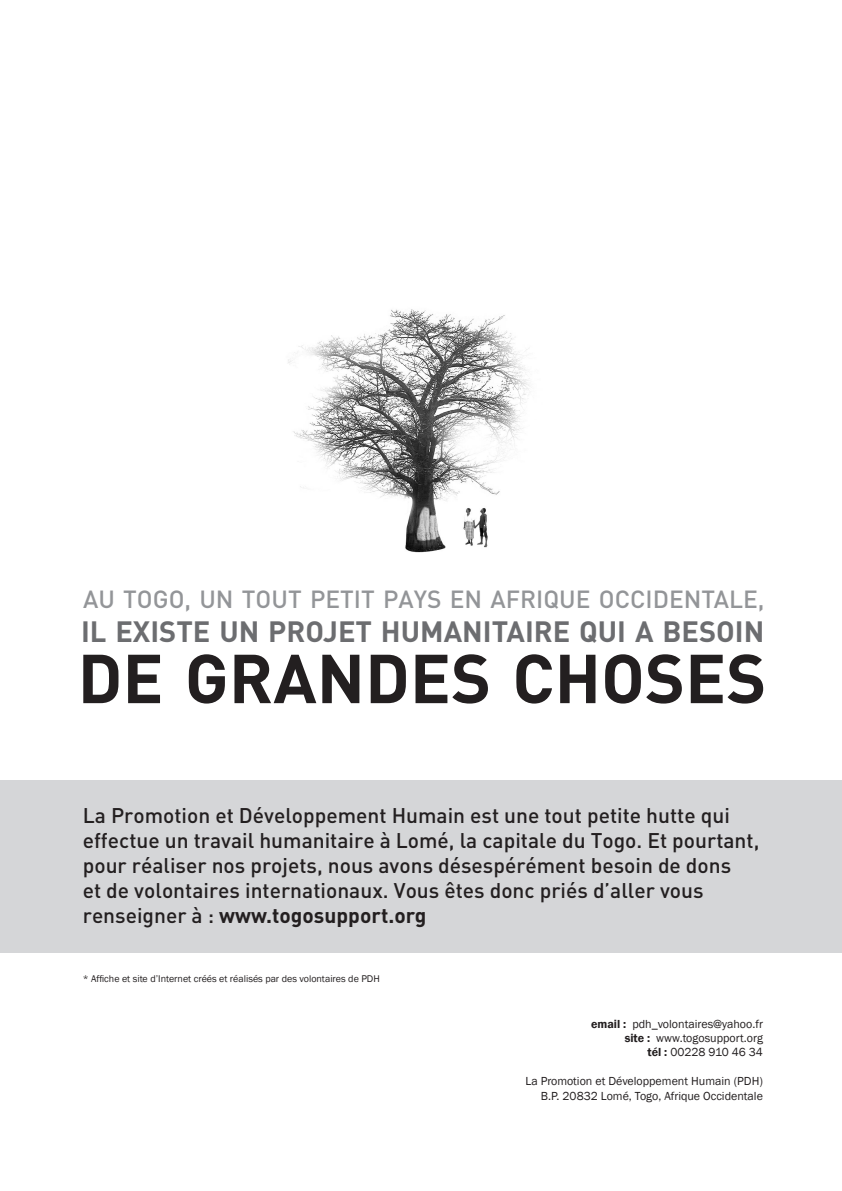
<style>
.page{position:relative;width:842px;height:1191px;background:#fff}
.page>*{position:absolute;margin:0;border:0;box-sizing:border-box;transform-origin:0 0}
.t1{font:700 68px "DIN";color:#231f20}
.t2{font:700 29px "DIN";color:#6c6d70}
.t3{font:500 24.5px "DIN";color:#939598}
.t4{font:500 21px/25px "DIN";color:#231f20}
.t5{font:12px/14.4px "Franklin Gothic";color:#231f20;text-align:right}
.t6{font:10px "Franklin Gothic";color:#231f20}
.s1{font-weight:700}
.s2{font-weight:600}
</style>
<div class="page">
<div style="left:0;top:781px;width:842px;height:172px;background:#d5d6d8"></div>
<img style="left:288px;top:309px;width:241px;height:244px">
<p class="t3" style="left:83px;top:583px;width:683px">AU TOGO, UN TOUT PETIT PAYS EN AFRIQUE OCCIDENTALE,</p>
<p class="t2" style="left:81px;top:613px;width:685px">IL EXISTE UN PROJET HUMANITAIRE QUI A BESOIN</p>
<p class="t1" style="left:78px;top:634px;width:690px">DE GRANDES CHOSES</p>
<p class="t4" style="left:83px;top:802px;width:678px">La Promotion et Développement Humain est une tout petite hutte qui effectue un travail humanitaire à Lomé, la capitale du Togo. Et pourtant, pour réaliser nos projets, nous avons désespérément besoin de dons<br>et de volontaires internationaux. Vous êtes donc priés d’aller vous renseigner à : <span class="s1">www.togosupport.org</span></p>
<p class="t6" style="left:83px;top:972px;width:299px">* Affiche et site d’Internet créés et réalisés par des volontaires de PDH</p>
<p class="t5" style="left:591px;top:1016px;width:173px"><span class="s2">email :</span> pdh_volontaires@yahoo.fr <span class="s2">site :</span> www.togosupport.org</p>
<p class="t5" style="left:647px;top:1045px;width:117px"><span class="s2">tél :</span> 00228 910 46 34</p>
<p class="t5" style="left:525px;top:1074px;width:239px">La Promotion et Développement Humain (PDH)<br>B.P. 20832 Lomé, Togo, Afrique Occidentale</p>
</div>
